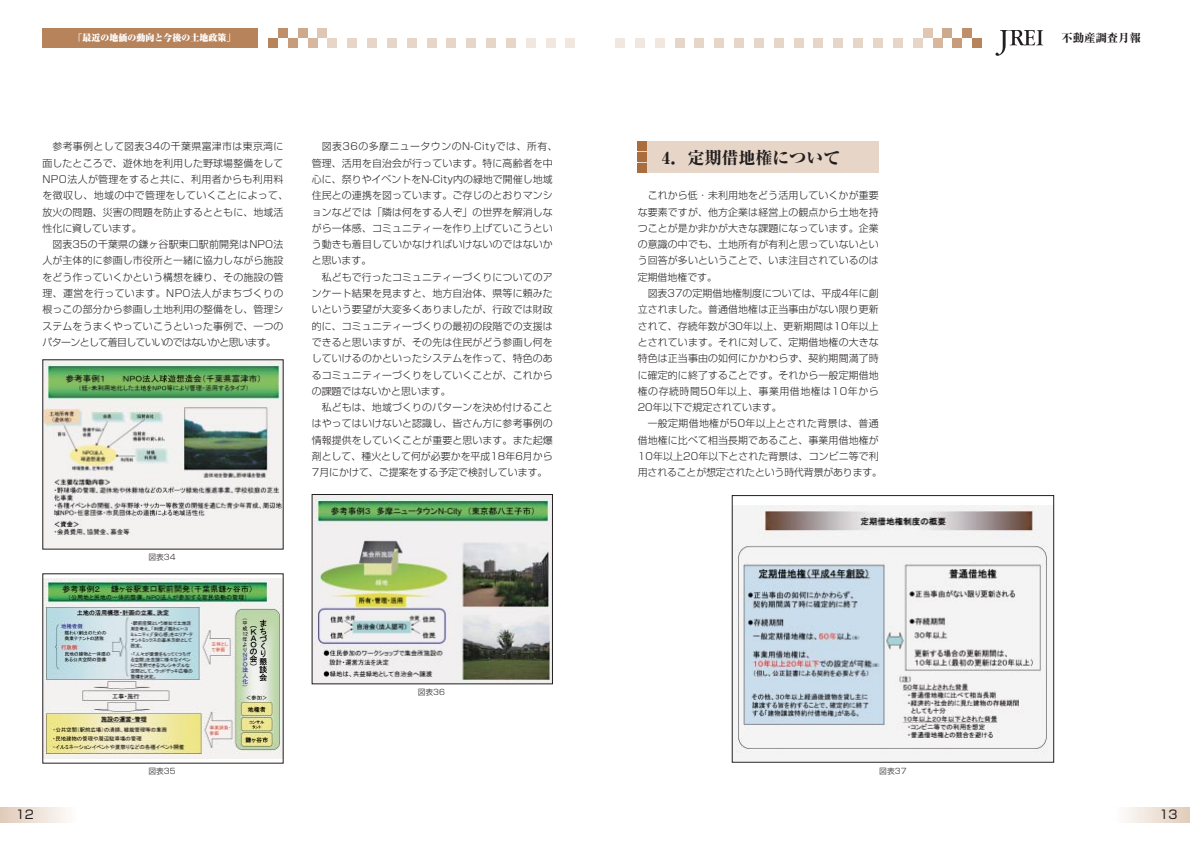
<style>
.page{position:relative;width:1190px;height:841px;background:#fff}
.page>*{position:absolute;margin:0;border:0;box-sizing:border-box;transform-origin:0 0}
.t1{font:800 17px "Ryumin";color:#231f20}
.t2{font:12px "Shin Go";color:#231f20}
.t3{font:800 11.3px "Ryumin";color:#231f20}
.t4{font:300 9.9px/16.3px "Shin Go";letter-spacing:.015em;color:#231f20;text-align:justify}
.t5{font:300 9.9px/16.3px "Shin Go";letter-spacing:.035em;color:#231f20}
.t6{font:900 9px "Ryumin";color:#fff}
.t7{font:300 7.8px "Shin Go";color:#231f20}
</style>
<div class="page">
<svg style="left:0;top:808px;width:67px;height:14px"></svg>
<svg style="left:1125px;top:808px;width:65px;height:14px"></svg>
<img style="left:314px;top:496px;width:237px;height:186px">
<div style="left:312px;top:494px;width:241px;height:190px;border:1px solid #231f20"></div>
<img style="left:734px;top:506px;width:318px;height:254px">
<div style="left:732px;top:495px;width:322px;height:268px;border:1px solid #231f20"></div>
<img style="left:45px;top:362px;width:236px;height:185px">
<img style="left:45px;top:578px;width:236px;height:181px">
<div style="left:43px;top:28px;width:215px;height:20px;background:#b7835b"></div>
<div style="left:347px;top:38px;width:10px;height:10px;background:#e7d6c8"></div>
<svg style="left:996px;top:30px;width:47px;height:26px"></svg>
<div style="left:268px;top:38px;width:10px;height:10px;background:#b7835b"></div>
<div style="left:278px;top:28px;width:10px;height:10px;background:#be8f6a"></div>
<div style="left:288px;top:38px;width:10px;height:10px;background:#c69c7a"></div>
<div style="left:298px;top:28px;width:10px;height:10px;background:#cdaa8b"></div>
<div style="left:308px;top:38px;width:9px;height:10px;background:#d7b89f"></div>
<div style="left:317px;top:28px;width:10px;height:10px;background:#dfc7b3"></div>
<div style="left:327px;top:38px;width:10px;height:10px;background:#e7d6c8"></div>
<div style="left:893px;top:38px;width:10px;height:10px;background:#e7d6c8"></div>
<div style="left:913px;top:38px;width:10px;height:10px;background:#e7d6c8"></div>
<div style="left:923px;top:28px;width:10px;height:10px;background:#dfc7b3"></div>
<div style="left:933px;top:38px;width:10px;height:10px;background:#d7b89f"></div>
<div style="left:943px;top:28px;width:9px;height:10px;background:#cdaa8b"></div>
<div style="left:952px;top:38px;width:10px;height:10px;background:#c69c7a"></div>
<div style="left:962px;top:28px;width:10px;height:10px;background:#be8f6a"></div>
<div style="left:972px;top:38px;width:10px;height:10px;background:#b7835b"></div>
<div style="left:367px;top:38px;width:10px;height:10px;background:#e7d6c8"></div>
<div style="left:387px;top:38px;width:10px;height:10px;background:#e7d6c8"></div>
<div style="left:407px;top:38px;width:10px;height:10px;background:#e7d6c8"></div>
<div style="left:427px;top:38px;width:10px;height:10px;background:#e7d6c8"></div>
<div style="left:446px;top:38px;width:10px;height:10px;background:#e7d6c8"></div>
<div style="left:466px;top:38px;width:10px;height:10px;background:#e7d6c8"></div>
<div style="left:486px;top:38px;width:10px;height:10px;background:#e7d6c8"></div>
<div style="left:506px;top:38px;width:10px;height:10px;background:#e7d6c8"></div>
<div style="left:526px;top:38px;width:10px;height:10px;background:#f1e7df"></div>
<div style="left:546px;top:38px;width:10px;height:10px;background:#f1e7df"></div>
<div style="left:566px;top:38px;width:9px;height:10px;background:#f1e7df"></div>
<div style="left:873px;top:38px;width:10px;height:10px;background:#e7d6c8"></div>
<div style="left:853px;top:38px;width:10px;height:10px;background:#e7d6c8"></div>
<div style="left:833px;top:38px;width:10px;height:10px;background:#e7d6c8"></div>
<div style="left:814px;top:38px;width:9px;height:10px;background:#e7d6c8"></div>
<div style="left:794px;top:38px;width:10px;height:10px;background:#e7d6c8"></div>
<div style="left:774px;top:38px;width:10px;height:10px;background:#e7d6c8"></div>
<div style="left:754px;top:38px;width:10px;height:10px;background:#e7d6c8"></div>
<div style="left:734px;top:38px;width:10px;height:10px;background:#e7d6c8"></div>
<div style="left:714px;top:38px;width:10px;height:10px;background:#e7d6c8"></div>
<div style="left:694px;top:38px;width:10px;height:10px;background:#e7d6c8"></div>
<div style="left:675px;top:38px;width:10px;height:10px;background:#e7d6c8"></div>
<div style="left:655px;top:38px;width:10px;height:10px;background:#f1e7df"></div>
<div style="left:635px;top:38px;width:10px;height:10px;background:#f1e7df"></div>
<div style="left:615px;top:38px;width:10px;height:10px;background:#f1e7df"></div>
<div style="left:638px;top:142px;width:241px;height:31px;background:#e7d6c8"></div>
<div style="left:638px;top:142px;width:9px;height:9px;background:#aa6d3d"></div>
<div style="left:638px;top:153px;width:9px;height:9px;background:#aa6d3d"></div>
<div style="left:638px;top:164px;width:9px;height:9px;background:#aa6d3d"></div>
<p class="t6" style="left:73px;top:35px;width:163px">「最近の地価の動向と今後の土地政策」</p>
<p class="t3" style="left:1062px;top:34px;width:81px">不動産調査月報</p>
<p class="t5" style="left:43px;top:140px;width:247px;text-indent:10px">参考事例として図表34の千葉県富津市は東京湾に面したところで、遊休地を利用した野球場整備をして<br>NPO法人が管理をすると共に、利用者からも利用料を徴収し、地域の中で管理をしていくことによって、放火の問題、災害の問題を防止するとともに、地域活性化に資しています。</p>
<p class="t4" style="left:43px;top:238px;width:242px;text-indent:10px">図表35の千葉県の鎌ヶ谷駅東口駅前開発はNPO法人が主体的に参画し市役所と一緒に協力しながら施設をどう作っていくかという構想を練り、その施設の管理、運営を行っています。NPO法人がまちづくりの根っこの部分から参画し土地利用の整備をし、管理システムをうまくやっていこうといった事例で、一つのパターンとして着目していいのではないかと思います。</p>
<p class="t4" style="left:312px;top:140px;width:247px;text-align:left;text-indent:10px">図表36の多摩ニュータウンのN-Cityでは、所有、管理、活用を自治会が行っています。特に高齢者を中心に、祭りやイベントをN-City内の緑地で開催し地域住民との連携を図っています。ご存じのとおりマンションなどでは「隣は何をする人ぞ」の世界を解消しながら一体感、コミュニティーを作り上げていこうという動きも着目していかなければいけないのではないかと思います。</p>
<p class="t4" style="left:312px;top:270px;width:242px;text-indent:10px">私どもで行ったコミュニティーづくりについてのアンケート結果を見ますと、地方自治体、県等に頼みたいという要望が大変多くありましたが、行政では財政的に、コミュニティーづくりの最初の段階での支援はできると思いますが、その先は住民がどう参画し何をしていけるのかといったシステムを作って、特色のあるコミュニティーづくりをしていくことが、これからの課題ではないかと思います。</p>
<p class="t4" style="left:312px;top:401px;width:242px;text-indent:10px">私どもは、地域づくりのパターンを決め付けることはやってはいけないと認識し、皆さん方に参考事例の情報提供をしていくことが重要と思います。また起爆剤として、種火として何が必要かを平成18年6月から7月にかけて、ご提案をする予定で検討しています。</p>
<p class="t7" style="left:148px;top:554px;width:29px">図表34</p>
<p class="t7" style="left:148px;top:768px;width:29px">図表35</p>
<p class="t7" style="left:418px;top:689px;width:29px">図表36</p>
<h1 class="t1" style="left:662px;top:152px;width:180px">4．定期借地権について</h1>
<p class="t4" style="left:638px;top:189px;width:242px;text-indent:10px">これから低・未利用地をどう活用していくかが重要な要素ですが、他方企業は経営上の観点から土地を持つことが是か非かが大きな課題になっています。企業の意識の中でも、土地所有が有利と思っていないという回答が多いということで、いま注目されているのは定期借地権です。</p>
<p class="t4" style="left:638px;top:286px;width:242px;text-indent:10px">図表37の定期借地権制度については、平成4年に創立されました。普通借地権は正当事由がない限り更新されて、存続年数が30年以上、更新期間は10年以上とされています。それに対して、定期借地権の大きな特色は正当事由の如何にかかわらず、契約期間満了時に確定的に終了することです。それから一般定期借地権の存続時間50年以上、事業用借地権は10年から20年以下で規定されています。</p>
<p class="t4" style="left:638px;top:417px;width:246px;text-align:left;text-indent:10px">一般定期借地権が50年以上とされた背景は、普通借地権に比べて相当長期であること、事業用借地権が<br>10年以上20年以下とされた背景は、コンビニ等で利用されることが想定されたという時代背景があります。</p>
<p class="t7" style="left:879px;top:768px;width:29px">図表37</p>
<p class="t2" style="left:16px;top:810px;width:20px">12</p>
<p class="t2" style="left:1159px;top:810px;width:20px">13</p>
</div>
